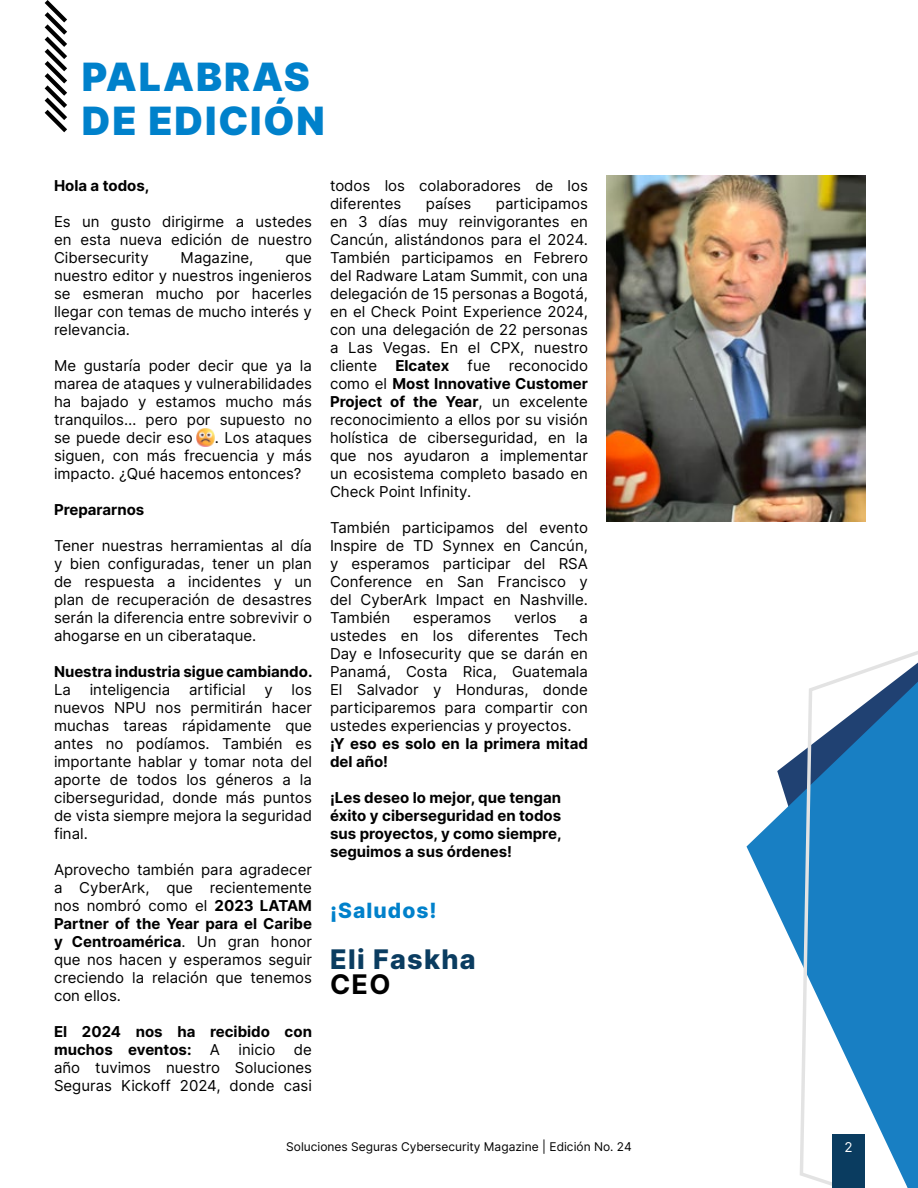
<style>
.page{position:relative;width:918px;height:1188px;background:#fff}
.page>*{position:absolute;margin:0;border:0;box-sizing:border-box;transform-origin:0 0}
.t1{font:900 39px/43.5px "Inter";letter-spacing:.05em;color:#0081cb}
.t2{font:800 27px "Inter";letter-spacing:.05em;color:#0a3c60}
.t3{font:700 27px "Inter";color:#000}
.t4{font:800 21px "Inter";letter-spacing:.05em;color:#0081cb}
.t5{font:15px/18px "Inter";color:#000;text-align:justify}
.t6{font:700 15px/18px "Inter";color:#000}
.t7{font:13.5px "Inter";color:#fff}
.t8{font:12px "Inter";color:#000}
.s1{font-weight:700}
</style>
<div class="page">
<svg style="left:747px;top:755px;width:51px;height:201px"></svg>
<svg style="left:798px;top:651px;width:120px;height:537px"></svg>
<div style="left:833px;top:1134px;width:32px;height:54px;background:#0a3c60"></div>
<svg style="left:44px;top:0;width:23px;height:133px"></svg>
<img style="left:606px;top:176px;width:259px;height:345px">
<img style="left:197px;top:428px;width:18px;height:18px">
<h1 class="t1" style="left:82px;top:54px;width:244px">PALABRAS<br>DE EDICIÓN</h1>
<p class="t6" style="left:54px;top:176px;width:97px">Hola a todos,</p>
<p class="t5" style="left:54px;top:212px;width:260px">Es un gusto dirigirme a ustedes en esta nueva edición de nuestro Cibersecurity</p>
<p class="t5" style="left:181px;top:248px;width:74px">Magazine,</p>
<p class="t5" style="left:54px;top:248px;width:260px;text-indent:231px">que nuestro editor y nuestros ingenieros se esmeran mucho por hacerles llegar con temas de mucho interés y relevancia.</p>
<p class="t5" style="left:54px;top:356px;width:259px">Me gustaría poder decir que ya la marea de ataques y vulnerabilidades ha bajado y estamos mucho más tranquilos… pero por supuesto no se puede decir eso</p>
<p class="t5" style="left:54px;top:428px;width:259px;text-indent:161px">. Los ataques siguen, con más frecuencia y más impacto. ¿Qué hacemos entonces?</p>
<p class="t6" style="left:54px;top:500px;width:92px">Prepararnos</p>
<p class="t5" style="left:54px;top:536px;width:259px">Tener nuestras herramientas al día y bien configuradas, tener un plan de respuesta a incidentes y un plan de recuperación de desastres serán la diferencia entre sobrevivir o ahogarse en un ciberataque.</p>
<p class="t6" style="left:54px;top:662px;width:260px">Nuestra industria sigue cambiando.</p>
<p class="t5" style="left:54px;top:680px;width:18px">La</p>
<p class="t5" style="left:90px;top:680px;width:82px">inteligencia</p>
<p class="t5" style="left:189px;top:680px;width:58px">artificial</p>
<p class="t5" style="left:264px;top:680px;width:10px">y</p>
<p class="t5" style="left:54px;top:680px;width:260px;text-indent:238px">los nuevos NPU nos permitirán hacer muchas tareas rápidamente que antes no podíamos. También es importante hablar y tomar nota del aporte de todos los géneros a la ciberseguridad, donde más puntos de vista siempre mejora la seguridad final.</p>
<p class="t5" style="left:54px;top:860px;width:260px">Aprovecho también para agradecer a CyberArk, que recientemente nos nombró como el <span class="s1">2023 LATAM Partner of the Year para el Caribe y Centroamérica</span>. Un gran honor que nos hacen y esperamos seguir creciendo la relación que tenemos con ellos.</p>
<p class="t5" style="left:54px;top:1022px;width:260px"><span class="s1">El 2024 nos ha recibido con muchos eventos:</span> A inicio de año tuvimos nuestro Soluciones Seguras Kickoff 2024, donde casi</p>
<p class="t5" style="left:330px;top:176px;width:260px">todos los colaboradores de los diferentes</p>
<p class="t5" style="left:426px;top:194px;width:47px">países</p>
<p class="t5" style="left:330px;top:194px;width:260px;text-indent:166px">participamos en 3 días muy reinvigorantes en Cancún, alistándonos para el 2024.<br>También participamos en Febrero del Radware Latam Summit, con una delegación de 15 personas a Bogotá, en el Check Point Experience 2024, con una delegación de 22 personas a Las Vegas. En el CPX, nuestro cliente <span class="s1">Elcatex</span> fue reconocido como el <span class="s1">Most Innovative Customer Project of the Year</span>, un excelente reconocimiento a ellos por su visión holística de ciberseguridad, en la que nos ayudaron a implementar un ecosistema completo basado en Check Point Infinity.</p>
<p class="t5" style="left:330px;top:518px;width:260px">También participamos del evento Inspire de TD Synnex en Cancún, y esperamos participar del RSA Conference en San Francisco y del CyberArk Impact en Nashville.<br>También</p>
<p class="t5" style="left:413px;top:608px;width:80px">esperamos</p>
<p class="t5" style="left:514px;top:608px;width:44px">verlos</p>
<p class="t5" style="left:330px;top:608px;width:260px;text-indent:250px">a ustedes en los diferentes Tech Day e Infosecurity que se darán en Panamá, Costa Rica, Guatemala El Salvador y Honduras, donde participaremos para compartir con ustedes experiencias y proyectos.</p>
<p class="t6" style="left:330px;top:734px;width:259px">¡Y eso es solo en la primera mitad del año!</p>
<p class="t6" style="left:330px;top:788px;width:233px;text-align:justify">¡Les deseo lo mejor, que tengan éxito y ciberseguridad en todos sus proyectos, y como siempre, seguimos a sus órdenes!</p>
<h3 class="t4" style="left:330px;top:894px;width:108px">¡Saludos!</h3>
<h2 class="t2" style="left:330px;top:938px;width:147px">Eli Faskha</h2>
<h2 class="t3" style="left:330px;top:964px;width:62px">CEO</h2>
<p class="t8" style="left:286px;top:1138px;width:347px">Soluciones Seguras Cybersecurity Magazine | Edición No. 24</p>
<p class="t7" style="left:845px;top:1137px;width:10px">2</p>
</div>
